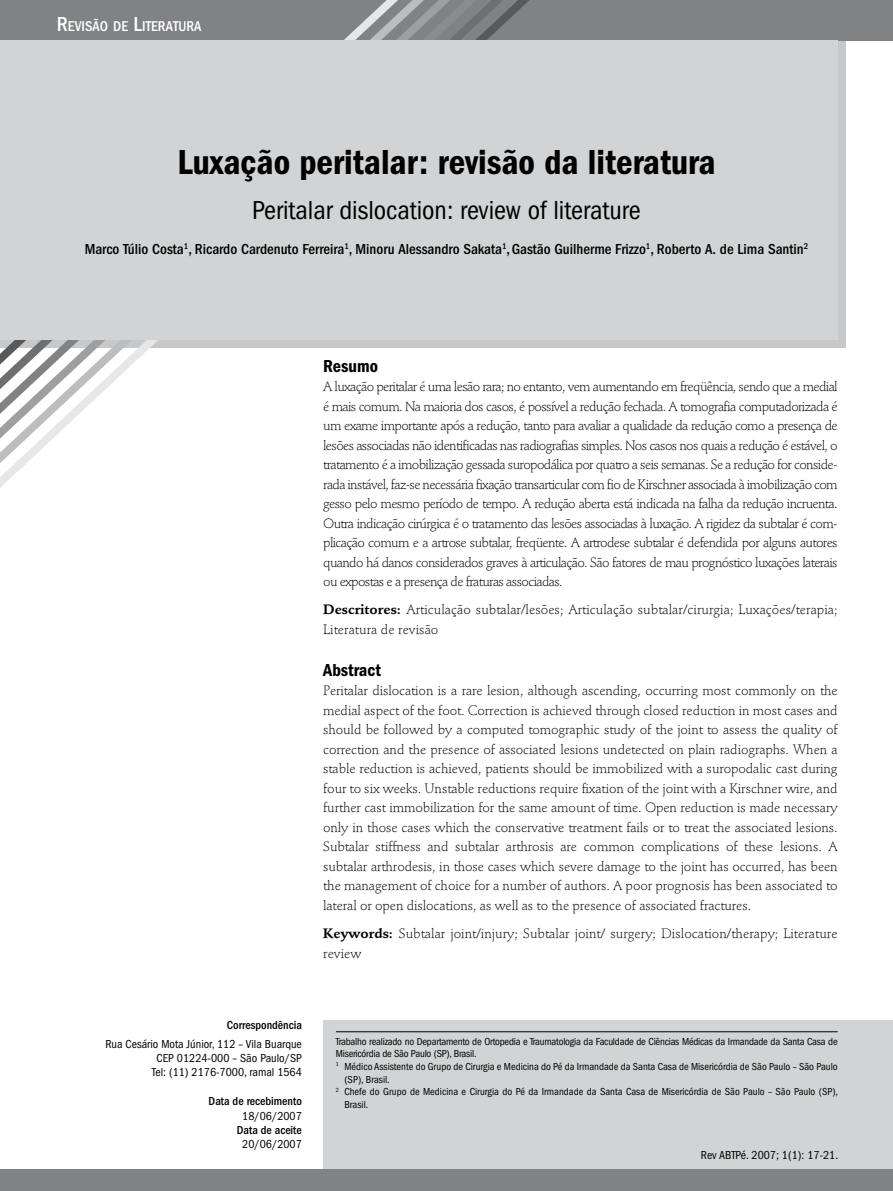
<style>
.page{position:relative;width:893px;height:1191px;background:#fff}
.page>*{position:absolute;margin:0;border:0;box-sizing:border-box;transform-origin:0 0}
.t1{font:36px "ITC Franklin Gothic Std Dm Cd";color:#000}
.t2{font:condensed 27px "ITC Franklin Gothic Std";color:#000}
.t3{font:18px "ITC Franklin Gothic Std Dm Cd";color:#000}
.t4{font:500 condensed 15px "ITC Franklin Gothic Std";color:#000}
.t5{font:500 condensed 14.7px "ITC Franklin Gothic Std";color:#fff}
.t6{font:300 13.5px/19.5px "Stempel Schneidler Std";color:#000;text-align:justify}
.t7{font:condensed 12px/14.4px "ITC Franklin Gothic Std";color:#000;text-align:right}
.t8{font:500 condensed 12px "ITC Franklin Gothic Std";color:#000}
.t9{font:condensed 10.5px "ITC Franklin Gothic Std";color:#000}
.t10{font:condensed 10.5px "ITC Franklin Gothic Std";letter-spacing:-.02em;color:#000}
.s1{font-size:21px}
.s2{font-weight:700}
</style>
<div class="page">
<div style="left:0;top:37px;width:845px;height:310px;background:#c6c8ca"></div>
<svg style="left:0;top:340px;width:289px;height:148px"></svg>
<div style="left:0;top:0;width:893px;height:40px;background:#808284"></div>
<svg style="left:470px;top:0;width:59px;height:40px"></svg>
<svg style="left:344px;top:0;width:126px;height:40px"></svg>
<div style="left:323px;top:1020px;width:570px;height:171px;background:#d1d3d4"></div>
<hr style="left:336px;top:1031px;width:502px;height:1px;background:#000">
<div style="left:0;top:40px;width:838px;height:300px;background:#d1d3d4"></div>
<div style="left:0;top:1169px;width:893px;height:22px;background:#808284"></div>
<p class="t5" style="left:57px;top:18px;width:146px"><span class="s1">R</span>evisão de <span class="s1">L</span>iteratura</p>
<h1 class="t1" style="left:177px;top:142px;width:540px">Luxação peritalar: revisão da literatura</h1>
<h2 class="t2" style="left:252px;top:195px;width:390px">Peritalar dislocation: review of literature</h2>
<p class="t4" style="left:85px;top:241px;width:725px">Marco Túlio Costa<sup>1</sup>, Ricardo Cardenuto Ferreira<sup>1</sup>, Minoru Alessandro Sakata<sup>1</sup>,Gastão Guilherme Frizzo<sup>1</sup>, Roberto A. de Lima Santin<sup>2</sup></p>
<h3 class="t3" style="left:323px;top:355px;width:56px">Resumo</h3>
<p class="t6" style="left:323px;top:377px;width:516px">A luxação peritalar é uma lesão rara; no entanto, vem aumentando em freqüência, sendo que a medial é mais comum. Na maioria dos casos, é possível a redução fechada. A tomografia computadorizada é um exame importante após a redução, tanto para avaliar a qualidade da redução como a presença de lesões associadas não identificadas nas radiografias simples. Nos casos nos quais a redução é estável, o tratamento é a imobilização gessada suropodálica por quatro a seis semanas. Se a redução for conside&shy;rada instável, faz-se necessária fixação transarticular com fio de Kirschner associada à imobilização com gesso pelo mesmo período de tempo. A redução aberta está indicada na falha da redução incruenta.<br>Outra indicação cirúrgica é o tratamento das lesões associadas à luxação. A rigidez da subtalar é com&shy;plicação comum e a artrose subtalar, freqüente. A artrodese subtalar é defendida por alguns autores quando há danos considerados graves à articulação. São fatores de mau prognóstico luxações laterais ou expostas e a presença de fraturas associadas.</p>
<p class="t6" style="left:323px;top:600px;width:516px"><span class="s2">Descritores:</span> Articulação subtalar/lesões; Articulação subtalar/cirurgia; Luxações/terapia;<br>Literatura de revisão</p>
<h3 class="t3" style="left:323px;top:659px;width:59px">Abstract</h3>
<p class="t6" style="left:323px;top:681px;width:516px">Peritalar dislocation is a rare lesion, although ascending, occurring most commonly on the medial aspect of the foot. Correction is achieved through closed reduction in most cases and should be followed by a computed tomographic study of the joint to assess the quality of correction and the presence of associated lesions undetected on plain radiographs. When a stable reduction is achieved, patients should be immobilized with a suropodalic cast during four to six weeks. Unstable reductions require fixation of the joint with a Kirschner wire, and further cast immobilization for the same amount of time. Open reduction is made necessary only in those cases which the conservative treatment fails or to treat the associated lesions.<br>Subtalar stiffness and subtalar arthrosis are common complications of these lesions. A subtalar arthrodesis, in those cases which severe damage to the joint has occurred, has been the management of choice for a number of authors. A poor prognosis has been associated to lateral or open dislocations, as well as to the presence of associated fractures.</p>
<p class="t6" style="left:323px;top:924px;width:516px"><span class="s2">Keywords:</span> Subtalar joint/injury; Subtalar joint/ surgery; Dislocation/therapy; Literature review</p>
<p class="t8" style="left:227px;top:1018px;width:77px">Correspondência</p>
<p class="t7" style="left:105px;top:1036px;width:198px">Rua Cesário Mota Júnior, 112 – Vila Buarque<br>CEP 01224-000 – São Paulo/SP<br>Tel: (11) 2176-7000, ramal 1564</p>
<p class="t8" style="left:209px;top:1094px;width:95px">Data de recebimento</p>
<p class="t7" style="left:242px;top:1108px;width:61px">18/06/2007</p>
<p class="t8" style="left:237px;top:1123px;width:67px">Data de aceite</p>
<p class="t7" style="left:242px;top:1137px;width:61px">20/06/2007</p>
<p class="t10" style="left:336px;top:1035px;width:503px">Trabalho realizado no Departamento de Ortopedia e Traumatologia da Faculdade de Ciências Médicas da Irmandade da Santa Casa de</p>
<p class="t10" style="left:336px;top:1048px;width:142px">Misericórdia de São Paulo (SP), Brasil.</p>
<p class="t9" style="left:336px;top:1060px;width:503px"><sup>1</sup> Médico Assistente do Grupo de Cirurgia e Medicina do Pé da Irmandade da Santa Casa de Misericórdia de São Paulo – São Paulo</p>
<p class="t9" style="left:344px;top:1073px;width:47px">(SP), Brasil.</p>
<p class="t9" style="left:336px;top:1085px;width:504px"><sup>2</sup> Chefe do Grupo de Medicina e Cirurgia do Pé da Irmandade da Santa Casa de Misericórdia de São Paulo – São Paulo (SP),</p>
<p class="t9" style="left:344px;top:1098px;width:25px">Brasil.</p>
<p class="t7" style="left:701px;top:1148px;width:139px">Rev ABTPé. 2007; 1(1): 17-21.</p>
</div>
